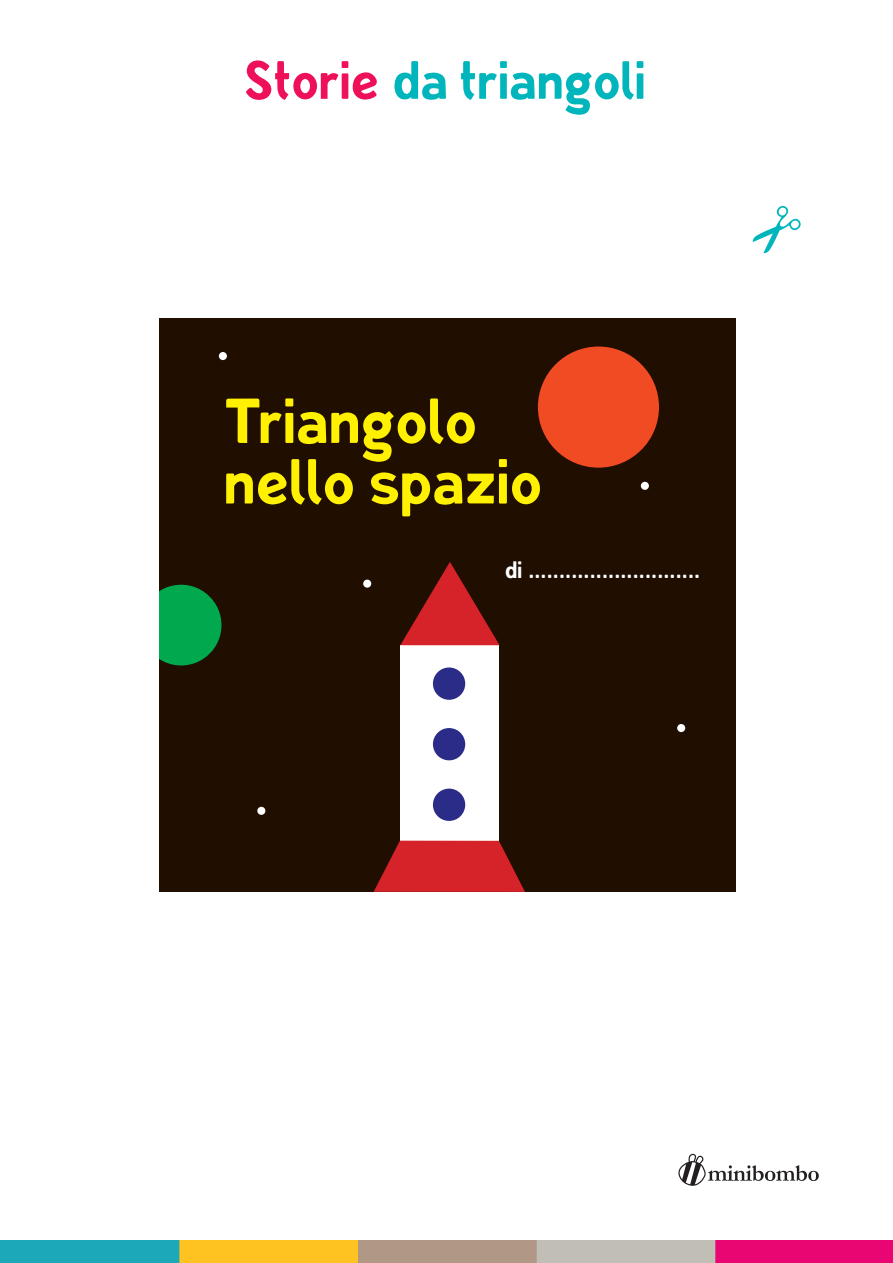
<style>
.page{position:relative;width:893px;height:1263px;background:#fff}
.page>*{position:absolute;margin:0;border:0;box-sizing:border-box;transform-origin:0 0}
.t1{font:63.9px/60.6px "CA Aires Pro";color:#fff101}
.t2{font:54px "CA Aires Pro";color:#00b6bc}
.t3{font:23.85px "CA Aires Pro";color:#fff}
.s1{color:#ee1059}
</style>
<div class="page">
<img style="left:0;top:1240px;width:893px;height:23px">
<svg style="left:678px;top:1154px;width:141px;height:32px"></svg>
<div style="left:160px;top:318px;width:575px;height:574px;background:#200e01"></div>
<div style="left:400px;top:645px;width:99px;height:196px;background:#fff"></div>
<svg style="left:400px;top:562px;width:100px;height:83px"></svg>
<svg style="left:374px;top:841px;width:151px;height:51px"></svg>
<div style="left:433px;top:667px;width:32px;height:33px;background:#2b2b88;border-radius:50%"></div>
<div style="left:433px;top:728px;width:32px;height:32px;background:#2b2b88;border-radius:50%"></div>
<div style="left:433px;top:789px;width:32px;height:32px;background:#2b2b88;border-radius:50%"></div>
<div style="left:219px;top:352px;width:8px;height:8px;background:#fff;border-radius:50%"></div>
<div style="left:363px;top:580px;width:8px;height:8px;background:#fff;border-radius:50%"></div>
<div style="left:257px;top:807px;width:8px;height:8px;background:#fff;border-radius:50%"></div>
<div style="left:641px;top:482px;width:8px;height:8px;background:#fff;border-radius:50%"></div>
<div style="left:677px;top:724px;width:8px;height:8px;background:#fff;border-radius:50%"></div>
<div style="left:538px;top:346px;width:121px;height:122px;background:#f04b22;border-radius:50%"></div>
<svg style="left:160px;top:585px;width:61px;height:80px;background:#049242"></svg>
<h2 class="t2" style="left:245px;top:40px;width:403px"><span class="s1">Storie</span> da triangoli</h2>
<h1 class="t1" style="left:225px;top:387px;width:320px">Triangolo nello spazio</h1>
<p class="t3" style="left:505px;top:552px;width:196px">di ............................</p>
</div>
